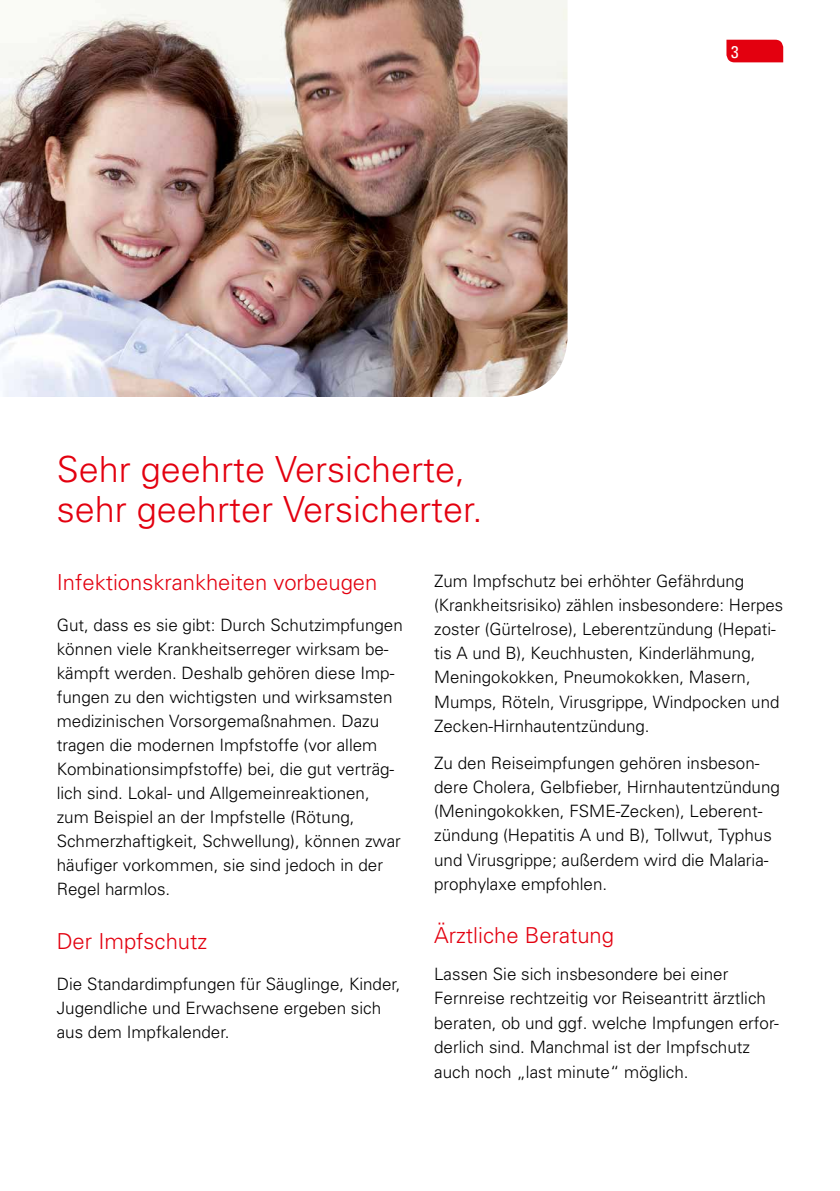
<style>
.page{position:relative;width:840px;height:1191px;background:#fff}
.page>*{position:absolute;margin:0;border:0;box-sizing:border-box;transform-origin:0 0}
.t1{font:300 36px/40px "Univers";color:#e3000f}
.t2{font:300 22px "Univers";color:#e3000f}
.t3{font:300 17px/24.2px "Univers";color:#000}
.t4{font:condensed 17px "Univers";color:#fff}
</style>
<div class="page">
<svg style="left:726px;top:40px;width:56px;height:22px"></svg>
<img style="left:0;top:0;width:567px;height:397px">
<h1 class="t1" style="left:57px;top:449px;width:427px">Sehr geehrte Versicherte, sehr geehrter Versicherter.</h1>
<p class="t4" style="left:730px;top:41px;width:9px">3</p>
<p class="t2" style="left:57px;top:569px;width:322px">Infektionskrankheiten vorbeugen</p>
<p class="t3" style="left:57px;top:613px;width:347px">Gut, dass es sie gibt: Durch Schutzimpfungen können viele Krankheitserreger wirksam be&shy;kämpft werden. Deshalb gehören diese Imp&shy;fungen zu den wichtigsten und wirksamsten medizinischen Vorsorgemaßnahmen. Dazu tragen die modernen Impfstoffe (vor allem Kombinationsimpfstoffe) bei, die gut verträg&shy;lich sind. Lokal- und Allgemeinreaktionen, zum Beispiel an der Impfstelle (Rötung, Schmerzhaftigkeit, Schwellung), können zwar häufiger vorkommen, sie sind jedoch in der Regel harmlos.</p>
<p class="t2" style="left:57px;top:928px;width:152px">Der Impfschutz</p>
<p class="t3" style="left:57px;top:971px;width:345px">Die Standardimpfungen für Säuglinge, Kinder,<br>Jugendliche und Erwachsene ergeben sich aus dem Impfkalender.</p>
<p class="t3" style="left:434px;top:568px;width:350px">Zum Impfschutz bei erhöhter Gefährdung (Krankheitsrisiko) zählen insbesondere: Herpes zoster (Gürtelrose), Leberentzündung (Hepati&shy;tis A und B), Keuchhusten, Kinderlähmung, Meningokokken, Pneumokokken, Masern, Mumps, Röteln, Virusgrippe, Windpocken und Zecken-Hirnhautentzündung.</p>
<p class="t3" style="left:434px;top:750px;width:347px">Zu den Reiseimpfungen gehören insbeson&shy;dere Cholera, Gelbfieber, Hirnhautentzündung (Meningokokken, FSME-Zecken), Leberent&shy;zündung (Hepatitis A und B), Tollwut, Typhus und Virusgrippe; außerdem wird die Malaria&shy;prophylaxe empfohlen.</p>
<p class="t2" style="left:434px;top:921px;width:181px">Ärztliche Beratung</p>
<p class="t3" style="left:434px;top:961px;width:346px">Lassen Sie sich insbesondere bei einer Fernreise rechtzeitig vor Reiseantritt ärztlich beraten, ob und ggf. welche Impfungen erfor&shy;derlich sind. Manchmal ist der Impfschutz auch noch „last minute“ möglich.</p>
</div>
